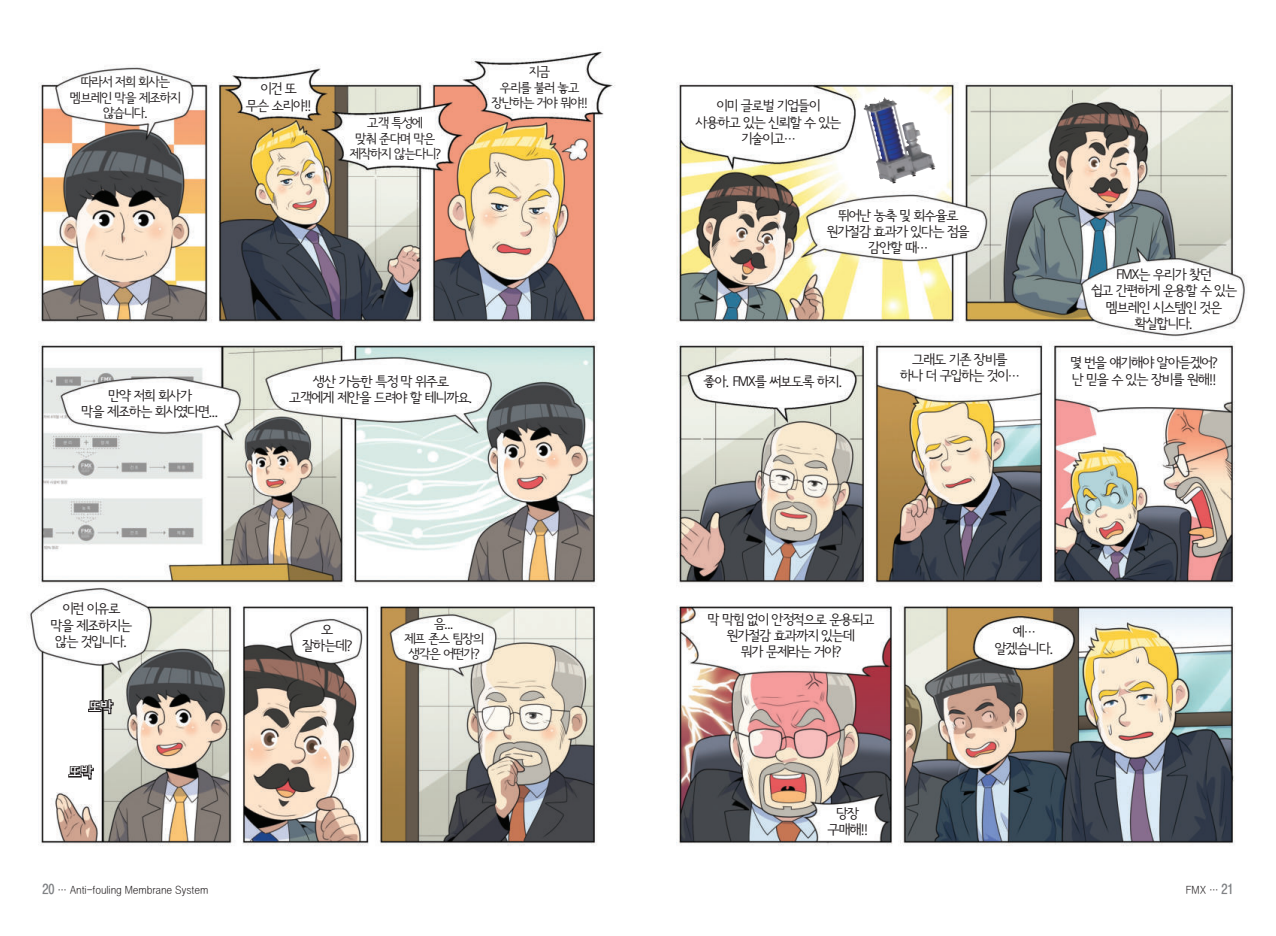
<style>
.page{position:relative;width:1276px;height:936px;background:#fff}
.page>*{position:absolute;margin:0;border:0;box-sizing:border-box;transform-origin:0 0}
.t1{font:13.5px/16.2px "Seoul Namsan M";letter-spacing:-.075em;color:#231f20;text-align:center}
.t2{font:13.5px "Seoul Namsan B";color:#fff}
.t3{font:12.75px/15.3px "Seoul Namsan M";letter-spacing:-.075em;color:#231f20;text-align:center}
.t4{font:10.5px "YDVYGO Std 52";letter-spacing:-.01em;color:#231f20}
.s1{font-family:"YDVYGO Std 54";font-size:13.5px;color:#808285}
</style>
<div class="page">
<img style="left:28px;top:51px;width:587px;height:795px">
<img style="left:676px;top:82px;width:570px;height:764px">
<svg style="left:87px;top:698px;width:28px;height:17px"></svg>
<svg style="left:67px;top:763px;width:28px;height:17px"></svg>
<img style="left:863px;top:97px;width:72px;height:87px">
<p class="t3" style="left:70px;top:75px;width:113px">따라서 저희 회사는 멤브레인 막을 제조하지 않습니다.</p>
<p class="t1" style="left:246px;top:81px;width:67px">이건 또<br>무슨 소리야!!</p>
<p class="t3" style="left:349px;top:116px;width:93px">고객 특성에<br>맞춰 준다며 막은 제작하지 않는다니?</p>
<p class="t3" style="left:491px;top:65px;width:98px">지금<br>우리를 불러 놓고 장난하는 거야 뭐야!!</p>
<p class="t1" style="left:81px;top:387px;width:139px">만약 저희 회사가<br>막을 제조하는 회사였다면...</p>
<p class="t1" style="left:289px;top:373px;width:185px">생산 가능한 특정 막 위주로 고객에게 제안을 드려야 할 테니까요.</p>
<p class="t1" style="left:51px;top:601px;width:83px">이런 이유로 막을 제조하지는 않는 것입니다.</p>
<p class="t2" style="left:89px;top:699px;width:25px">또박</p>
<p class="t2" style="left:69px;top:764px;width:25px">또박</p>
<p class="t1" style="left:302px;top:621px;width:52px">오 잘하는데?</p>
<p class="t3" style="left:404px;top:615px;width:81px">음...<br>제프 존스 팀장의 생각은 어떤가?</p>
<p class="t1" style="left:695px;top:98px;width:148px">이미 글로벌 기업들이 사용하고 있는 신뢰할 수 있는 기술이고…</p>
<p class="t1" style="left:826px;top:207px;width:144px">뛰어난 농축 및 회수율로 원가절감 효과가 있다는 점을 감안할 때…</p>
<p class="t1" style="left:1090px;top:267px;width:148px">FMX는 우리가 찾던<br>쉽고 간편하게 운용할 수 있는 멤브레인 시스템인 것은 확실합니다.</p>
<p class="t1" style="left:703px;top:373px;width:141px">좋아. FMX를 써보도록 하지.</p>
<p class="t1" style="left:900px;top:352px;width:121px">그래도 기존 장비를 하나 더 구입하는 것이…</p>
<p class="t1" style="left:1070px;top:355px;width:149px;text-align:left">몇 번을 얘기해야 알아듣겠어? 난 믿을 수 있는 장비를 원해!!</p>
<p class="t1" style="left:707px;top:611px;width:168px">막 막힘 없이 안정적으로 운용되고 원가절감 효과까지 있는데<br>뭐가 문제라는 거야?</p>
<p class="t1" style="left:827px;top:805px;width:42px">당장 구매해!!</p>
<p class="t1" style="left:994px;top:624px;width:61px">예… 알겠습니다.</p>
<p class="t4" style="left:43px;top:885px;width:167px"><span class="s1">20</span> … Anti-fouling Membrane System</p>
<p class="t4" style="left:1185px;top:885px;width:49px">FMX … <span class="s1">21</span></p>
</div>
